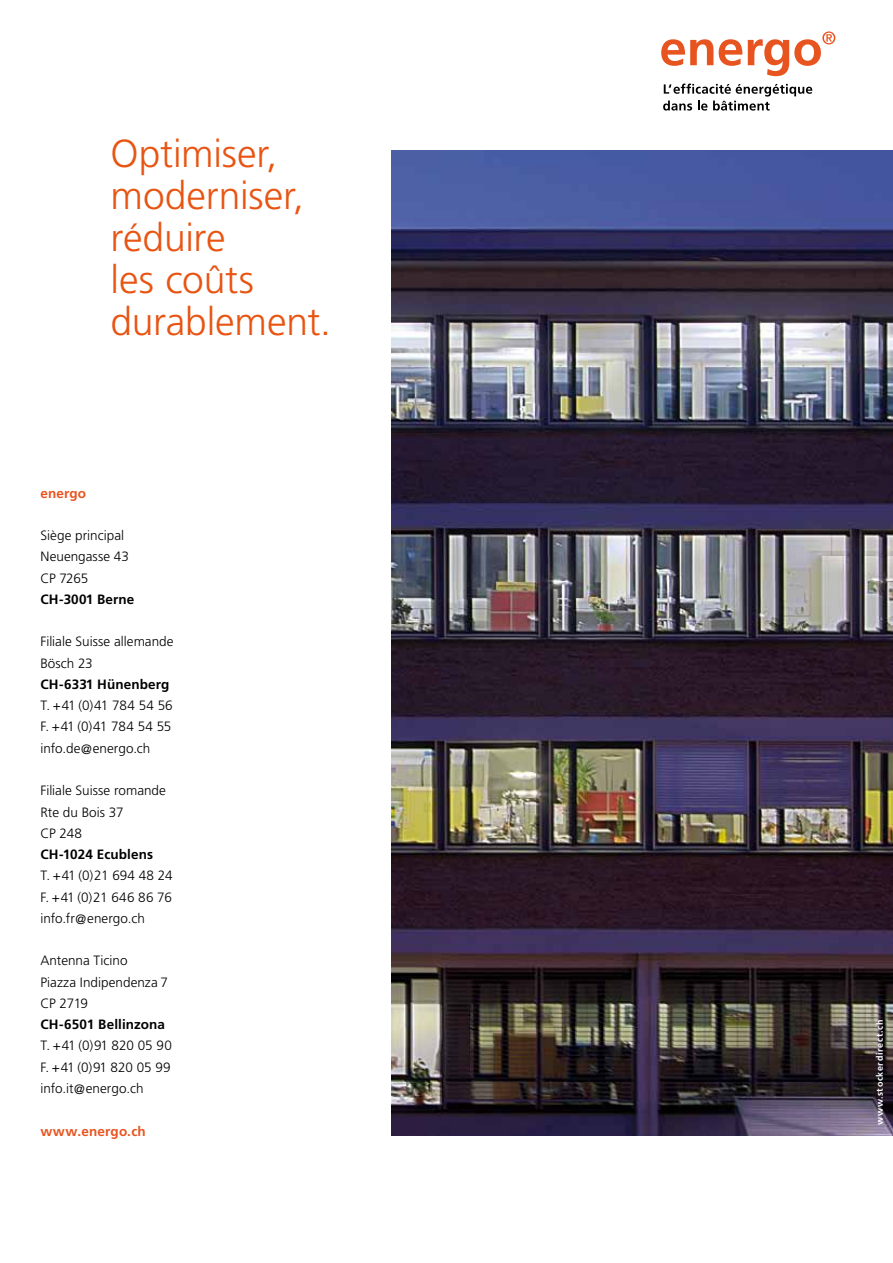
<style>
.page{position:relative;width:893px;height:1263px;background:#fff}
.page>*{position:absolute;margin:0;border:0;box-sizing:border-box;transform-origin:0 0}
.t1{font:300 39px/42px "Frutiger";letter-spacing:-.005em;color:#e85412}
.t2{font:300 13.5px/21.3px "Frutiger";color:#000}
.t3{font:700 13.5px "Frutiger";letter-spacing:.01em;color:#000}
.t4{font:700 13.5px "Frutiger";letter-spacing:.01em;color:#e85420}
.t5{font:700 9px "Frutiger";letter-spacing:.075em;color:#fff}
</style>
<div class="page">
<img style="left:391px;top:151px;width:502px;height:984px">
<svg style="left:661px;top:39px;width:52px;height:27px"></svg>
<svg style="left:719px;top:39px;width:23px;height:27px"></svg>
<svg style="left:748px;top:31px;width:87px;height:45px"></svg>
<svg style="left:663px;top:84px;width:149px;height:27px"></svg>
<h1 class="t1" style="left:111px;top:132px;width:222px">Optimiser, moderniser, réduire<br>les coûts durablement.</h1>
<p class="t4" style="left:40px;top:485px;width:47px">energo</p>
<p class="t2" style="left:40px;top:525px;width:90px">Siège principal<br>Neuengasse 43<br>CP 7265</p>
<p class="t3" style="left:40px;top:591px;width:95px">CH -3001 Berne</p>
<p class="t2" style="left:40px;top:631px;width:135px">Filiale Suisse allemande<br>Bösch 23</p>
<p class="t3" style="left:40px;top:676px;width:131px">CH -6331 H ünenberg</p>
<p class="t2" style="left:40px;top:695px;width:134px;text-align:justify">T. +41 (0)41 784 54 56<br>F. +41 (0)41 784 54 55 info.de@energo.ch</p>
<p class="t2" style="left:40px;top:780px;width:127px">Filiale Suisse romande<br>Rte du Bois 37<br>CP 248</p>
<p class="t3" style="left:40px;top:846px;width:114px">CH -1024 Ecublens</p>
<p class="t2" style="left:40px;top:865px;width:134px;text-align:justify">T. +41 (0)21 694 48 24<br>F. +41 (0)21 646 86 76 info.fr@energo.ch</p>
<p class="t2" style="left:40px;top:950px;width:129px">Antenna Ticino<br>Piazza I ndipendenza 7<br>CP 2719</p>
<p class="t3" style="left:40px;top:1016px;width:126px">CH -6501 Bellinzona</p>
<p class="t2" style="left:40px;top:1035px;width:133px;text-align:justify">T. +41 (0)91 820 05 90<br>F. +41 (0)91 820 05 99 info.it@energo.ch</p>
<p class="t4" style="left:40px;top:1123px;width:107px">www.energo.ch</p>
<p class="t5" style="left:874px;top:1125px;width:107px;rotate:-90deg">www.stockerdirect.ch</p>
</div>
